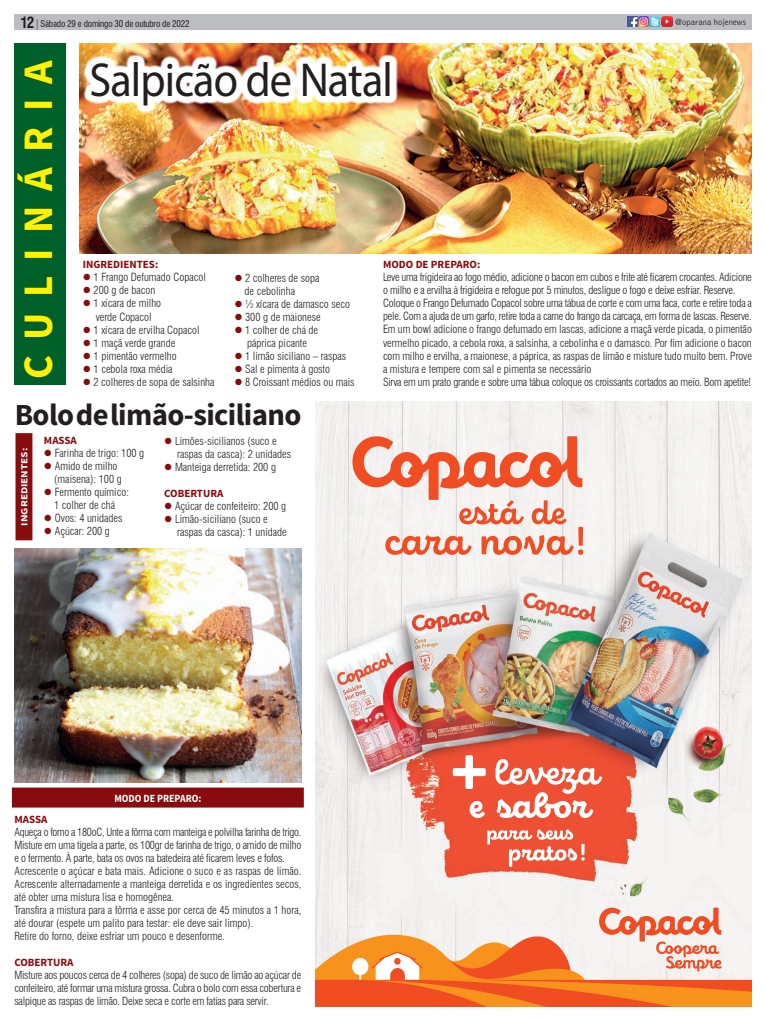
<style>
.page{position:relative;width:766px;height:1021px;background:#fff}
.page>*{position:absolute;margin:0;border:0;box-sizing:border-box;transform-origin:0 0}
.Texto_Principal{font:47.8px "Myriad Pro";letter-spacing:-.02em;color:#231f20;scale:.93 1}
.titulo_nsr{font:700 42px "Source Sans Pro";color:#fff101}
.SECUNDARIO{font:700 30.6px "Source Sans Pro";letter-spacing:-.02em;color:#231f20}
.Horoscopo{font:700 condensed 15px "Swiss 721 BT";color:#231f20}
.Texto_Principal-2{font:300 condensed 11px/13px "Swiss 721 BT";color:#231f20;text-align:justify}
.Texto_Principal-3{font:300 condensed 11px/13px "Swiss 721 BT";letter-spacing:-.02em;color:#231f20}
.Texto_Principal-4{font:300 condensed 11px "Swiss 721 BT";letter-spacing:-.025em;color:#231f20}
.INGREDIENTES{font:700 11px "Source Sans Pro";color:#880b0e}
.INGREDIENTES-2{font:700 11px "Source Sans Pro";color:#fff;scale:.89 1}
.INGREDIENTES-3{font:700 9.3px "Source Sans Pro";color:#fff;scale:1.21 1}
.Horoscopo-2{font:condensed 9px "Swiss 721 BT";letter-spacing:-.02em;color:#231f20}
.t1{font:300 9px "Bell Gothic";color:#231f20;scale:.96 1}
.s1{color:#880b0e}
</style>
<div class="page">
<div style="left:14px;top:14px;width:737px;height:16px;background:#bcbdc0"></div>
<svg style="left:627px;top:17px;width:45px;height:10px"></svg>
<svg style="left:14px;top:43px;width:52px;height:342px"></svg>
<div style="left:15px;top:44px;width:51px;height:341px;background:#00602a"></div>
<img style="left:315px;top:401px;width:436px;height:506px">
<svg style="left:352px;top:436px;width:231px;height:119px"></svg>
<svg style="left:315px;top:907px;width:436px;height:99px"></svg>
<svg style="left:452px;top:755px;width:33px;height:34px"></svg>
<svg style="left:469px;top:801px;width:16px;height:17px"></svg>
<svg style="left:495px;top:759px;width:107px;height:59px"></svg>
<svg style="left:487px;top:829px;width:97px;height:37px"></svg>
<div style="left:16px;top:433px;width:16px;height:107px;background:#880b0e"></div>
<img style="left:79px;top:44px;width:672px;height:210px">
<img style="left:83px;top:54px;width:315px;height:60px">
<img style="left:14px;top:548px;width:287px;height:234px">
<div style="left:12px;top:787px;width:292px;height:20px;background:#880b0e"></div>
<p class="Horoscopo" style="left:21px;top:14px;width:15px">12</p>
<p class="Horoscopo-2" style="left:40px;top:19px;width:151px">Sábado 29 e domingo 30 de outubro de 2022</p>
<p class="t1" style="left:675px;top:17px;width:75px">@oparana hojenews</p>
<p class="titulo_nsr" style="left:11px;top:378px;width:320px;rotate:-90deg">C U L I N Á R I A</p>
<p class="Texto_Principal" style="left:89px;top:51px;width:328px">Salpicão de Natal</p>
<p class="INGREDIENTES" style="left:383px;top:258px;width:99px">MODO DE PREPARO:</p>
<p class="Texto_Principal-3" style="left:383px;top:271px;width:370px">Leve uma frigideira ao fogo médio, adicione o bacon em cubos e frite até ficarem crocantes. Adicione o milho e a ervilha à frigideira e refogue por 5 minutos, desligue o fogo e deixe esfriar. Reserve.</p>
<p class="Texto_Principal-3" style="left:383px;top:297px;width:370px">Coloque o Frango Defumado Copacol sobre uma tábua de corte e com uma faca, corte e retire toda a pele. Com a ajuda de um garfo, retire toda a carne do frango da carcaça, em forma de lascas. Reserve.</p>
<p class="Texto_Principal-2" style="left:383px;top:323px;width:370px">Em um bowl adicione o frango defumado em lascas, adicione a maçã verde picada, o pimentão vermelho picado, a cebola roxa, a salsinha, a cebolinha e o damasco. Por fim adicione o bacon com milho e ervilha, a maionese, a páprica, as raspas de limão e misture tudo muito bem. Prove a mistura e tempere com sal e pimenta se necessário</p>
<p class="Texto_Principal-3" style="left:383px;top:375px;width:369px">Sirva em um prato grande e sobre uma tábua coloque os croissants cortados ao meio. Bom apetite!</p>
<p class="INGREDIENTES" style="left:83px;top:258px;width:77px">INGREDIENTES:</p>
<p class="Texto_Principal-2" style="left:83px;top:271px;width:124px"><span class="s1">●</span> 1 Frango Defumado Copacol</p>
<p class="Texto_Principal-2" style="left:83px;top:284px;width:74px"><span class="s1">●</span> 200 g de bacon</p>
<p class="Texto_Principal-2" style="left:83px;top:297px;width:80px"><span class="s1">●</span> 1 xícara de milho</p>
<p class="Texto_Principal-2" style="left:96px;top:310px;width:57px">verde Copacol</p>
<p class="Texto_Principal-2" style="left:83px;top:323px;width:118px"><span class="s1">●</span> 1 xícara de ervilha Copacol</p>
<p class="Texto_Principal-2" style="left:83px;top:336px;width:94px"><span class="s1">●</span> 1 maçã verde grande</p>
<p class="Texto_Principal-2" style="left:83px;top:349px;width:95px"><span class="s1">●</span> 1 pimentão vermelho</p>
<p class="Texto_Principal-2" style="left:83px;top:362px;width:91px"><span class="s1">●</span> 1 cebola roxa média</p>
<p class="Texto_Principal-2" style="left:83px;top:375px;width:133px"><span class="s1">●</span> 2 colheres de sopa de salsinha</p>
<p class="Texto_Principal-2" style="left:234px;top:271px;width:87px"><span class="s1">●</span> 2 colheres de sopa</p>
<p class="Texto_Principal-2" style="left:244px;top:284px;width:52px">de cebolinha</p>
<p class="Texto_Principal-2" style="left:234px;top:297px;width:117px"><span class="s1">●</span> ½ xícara de damasco seco</p>
<p class="Texto_Principal-2" style="left:234px;top:310px;width:88px"><span class="s1">●</span> 300 g de maionese</p>
<p class="Texto_Principal-2" style="left:234px;top:323px;width:85px"><span class="s1">●</span> 1 colher de chá de</p>
<p class="Texto_Principal-2" style="left:247px;top:336px;width:61px">páprica picante</p>
<p class="Texto_Principal-2" style="left:234px;top:349px;width:113px"><span class="s1">●</span> 1 limão siciliano – raspas</p>
<p class="Texto_Principal-2" style="left:234px;top:362px;width:97px"><span class="s1">●</span> Sal e pimenta à gosto</p>
<p class="Texto_Principal-2" style="left:234px;top:375px;width:122px"><span class="s1">●</span> 8 Croissant médios ou mais</p>
<p class="SECUNDARIO" style="left:15px;top:395px;width:288px">Bolo de limão-siciliano</p>
<p class="INGREDIENTES" style="left:44px;top:433px;width:34px">MASSA</p>
<p class="Texto_Principal-2" style="left:44px;top:447px;width:102px"><span class="s1">●</span> Farinha de trigo: 100 g</p>
<p class="Texto_Principal-2" style="left:44px;top:460px;width:75px"><span class="s1">●</span> Amido de milho</p>
<p class="Texto_Principal-2" style="left:54px;top:473px;width:69px">(maisena): 100 g</p>
<p class="Texto_Principal-2" style="left:44px;top:486px;width:86px"><span class="s1">●</span> Fermento químico:</p>
<p class="Texto_Principal-2" style="left:54px;top:499px;width:62px">1 colher de chá</p>
<p class="Texto_Principal-2" style="left:44px;top:512px;width:80px"><span class="s1">●</span> Ovos: 4 unidades</p>
<p class="Texto_Principal-2" style="left:44px;top:525px;width:67px"><span class="s1">●</span> Açúcar: 200 g</p>
<p class="Texto_Principal-2" style="left:164px;top:434px;width:114px"><span class="s1">●</span> Limões-sicilianos (suco e</p>
<p class="Texto_Principal-2" style="left:177px;top:447px;width:115px">raspas da casca): 2 unidades</p>
<p class="Texto_Principal-2" style="left:164px;top:460px;width:113px"><span class="s1">●</span> Manteiga derretida: 200 g</p>
<p class="INGREDIENTES" style="left:164px;top:486px;width:61px">COBERTURA</p>
<p class="Texto_Principal-2" style="left:164px;top:499px;width:123px"><span class="s1">●</span> Açúcar de confeiteiro: 200 g</p>
<p class="Texto_Principal-2" style="left:164px;top:512px;width:105px"><span class="s1">●</span> Limão-siciliano (suco e</p>
<p class="Texto_Principal-2" style="left:177px;top:525px;width:111px">raspas da casca): 1 unidade</p>
<p class="INGREDIENTES-3" style="left:19px;top:525px;width:66px;rotate:-90deg">INGREDIENTES:</p>
<p class="INGREDIENTES-2" style="left:114px;top:791px;width:99px">MODO DE PREPARO:</p>
<p class="INGREDIENTES" style="left:14px;top:812px;width:34px">MASSA</p>
<p class="Texto_Principal-4" style="left:14px;top:825px;width:288px">Aqueça o forno a 180oC, Unte a fôrma com manteiga e polvilha farinha de trigo.</p>
<p class="Texto_Principal-3" style="left:14px;top:838px;width:288px">Misture em uma tigela a parte, os 100gr de farinha de trigo, o amido de milho e o fermento. À parte, bata os ovos na batedeira até ficarem leves e fofos.</p>
<p class="Texto_Principal-2" style="left:14px;top:864px;width:288px">Acrescente o açúcar e bata mais. Adicione o suco e as raspas de limão.<br>Acrescente alternadamente a manteiga derretida e os ingredientes secos, até obter uma mistura lisa e homogênea.</p>
<p class="Texto_Principal-2" style="left:14px;top:903px;width:288px">Transfira a mistura para a fôrma e asse por cerca de 45 minutos a 1 hora, até dourar (espete um palito para testar: ele deve sair limpo).</p>
<p class="Texto_Principal-2" style="left:14px;top:929px;width:212px">Retire do forno, deixe esfriar um pouco e desenforme.</p>
<p class="INGREDIENTES" style="left:14px;top:955px;width:61px">COBERTURA</p>
<p class="Texto_Principal-2" style="left:14px;top:968px;width:288px">Misture aos poucos cerca de 4 colheres (sopa) de suco de limão ao açúcar de confeiteiro, até formar uma mistura grossa. Cubra o bolo com essa cobertura e salpique as raspas de limão. Deixe seca e corte em fatias para servir.</p>
</div>
